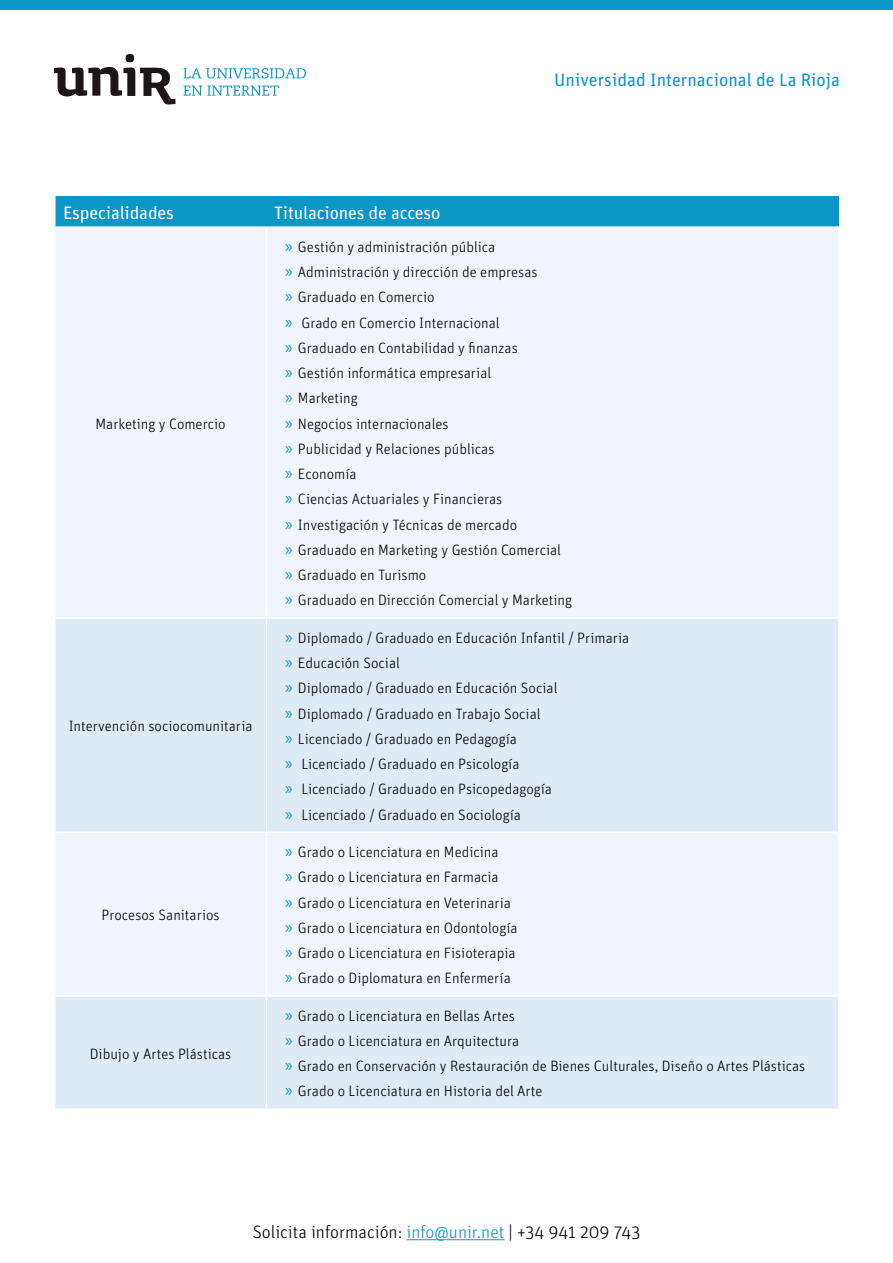
<style>
.page{position:relative;width:893px;height:1263px;background:#fff}
.page>*{position:absolute;margin:0;border:0;box-sizing:border-box;transform-origin:0 0}
.t1{font:300 18px "Unit OT";color:#000}
.t2{font:18px "Unit OT";letter-spacing:-.01em;color:#fff}
.t3{font:18px "Unit OT";color:#0b96c8}
.t4{font:300 15px/25.2px "Unit OT";color:#000}
.s1{font-family:"Myriad Pro";font-weight:400;font-size:18px;color:#0e98c8}
.s2{color:#0b96c8}
</style>
<div class="page">
<hr style="left:406px;top:1239px;width:98px;height:1px;background:#0b96c8">
<div style="left:0;top:0;width:893px;height:10px;background:#0b96c8"></div>
<svg style="left:54px;top:54px;width:121px;height:50px"></svg>
<svg style="left:184px;top:68px;width:122px;height:11px"></svg>
<svg style="left:184px;top:86px;width:95px;height:10px"></svg>
<div style="left:55px;top:196px;width:784px;height:31px;background:#0b96c8"></div>
<div style="left:56px;top:228px;width:782px;height:389px;background:#eff5fa"></div>
<svg style="left:56px;top:619px;width:782px;height:489px;fill:#deeaf5"></svg>
<hr style="left:54px;top:196px;width:2px;height:30px;background:#fff">
<hr style="left:54px;top:226px;width:212px;height:2px;background:#fff">
<hr style="left:266px;top:226px;width:574px;height:2px;background:#fff">
<hr style="left:266px;top:228px;width:1px;height:389px;background:#fff">
<hr style="left:266px;top:619px;width:1px;height:212px;background:#fff">
<hr style="left:54px;top:831px;width:212px;height:2px;background:#fff">
<hr style="left:266px;top:831px;width:574px;height:2px;background:#fff">
<hr style="left:266px;top:833px;width:1px;height:162px;background:#fff">
<hr style="left:54px;top:995px;width:212px;height:2px;background:#fff">
<hr style="left:266px;top:995px;width:574px;height:2px;background:#fff">
<hr style="left:266px;top:997px;width:1px;height:111px;background:#fff">
<p class="t2" style="left:63px;top:201px;width:112px">Especialidades</p>
<p class="t2" style="left:274px;top:201px;width:168px">Titulaciones de acceso</p>
<p class="t3" style="left:554px;top:69px;width:287px">Universidad Internacional de La Rioja</p>
<p class="t4" style="left:96px;top:411px;width:132px">Marketing y Comercio</p>
<p class="t4" style="left:69px;top:713px;width:185px">Intervención sociocomunitaria</p>
<p class="t4" style="left:101px;top:902px;width:120px">Procesos Sanitarios</p>
<p class="t4" style="left:90px;top:1041px;width:143px">Dibujo y Artes Plásticas</p>
<p class="t4" style="left:285px;top:234px;width:288px"><span class="s1">»</span> Gestión y administración pública<br><span class="s1">»</span> Administración y dirección de empresas<br><span class="s1">»</span> Graduado en Comercio<br><span class="s1">»</span> Grado en Comercio Internacional<br><span class="s1">»</span> Graduado en Contabilidad y finanzas<br><span class="s1">»</span> Gestión informática empresarial<br><span class="s1">»</span> Marketing<br><span class="s1">»</span> Negocios internacionales<br><span class="s1">»</span> Publicidad y Relaciones públicas<br><span class="s1">»</span> Economía<br><span class="s1">»</span> Ciencias Actuariales y Financieras<br><span class="s1">»</span> Investigación y Técnicas de mercado<br><span class="s1">»</span> Graduado en Marketing y Gestión Comercial <span class="s1">»</span> Graduado en Turismo<br><span class="s1">»</span> Graduado en Dirección Comercial y Marketing</p>
<p class="t4" style="left:285px;top:625px;width:346px"><span class="s1">»</span> Diplomado / Graduado en Educación Infantil / Primaria <span class="s1">»</span> Educación Social<br><span class="s1">»</span> Diplomado / Graduado en Educación Social<br><span class="s1">»</span> Diplomado / Graduado en Trabajo Social<br><span class="s1">»</span> Licenciado / Graduado en Pedagogía<br><span class="s1">»</span> Licenciado / Graduado en Psicología<br><span class="s1">»</span> Licenciado / Graduado en Psicopedagogía<br><span class="s1">»</span> Licenciado / Graduado en Sociología</p>
<p class="t4" style="left:285px;top:839px;width:234px"><span class="s1">»</span> Grado o Licenciatura en Medicina<br><span class="s1">»</span> Grado o Licenciatura en Farmacia<br><span class="s1">»</span> Grado o Licenciatura en Veterinaria <span class="s1">»</span> Grado o Licenciatura en Odontología <span class="s1">»</span> Grado o Licenciatura en Fisioterapia <span class="s1">»</span> Grado o Diplomatura en Enfermería</p>
<p class="t4" style="left:285px;top:1003px;width:522px"><span class="s1">»</span> Grado o Licenciatura en Bellas Artes<br><span class="s1">»</span> Grado o Licenciatura en Arquitectura<br><span class="s1">»</span> Grado en Conservación y Restauración de Bienes Culturales, Diseño o Artes Plásticas <span class="s1">»</span> Grado o Licenciatura en Historia del Arte</p>
<p class="t1" style="left:253px;top:1221px;width:389px">Solicita información: <span class="s2">info@unir.net</span> | +34 941 209 743</p>
</div>
